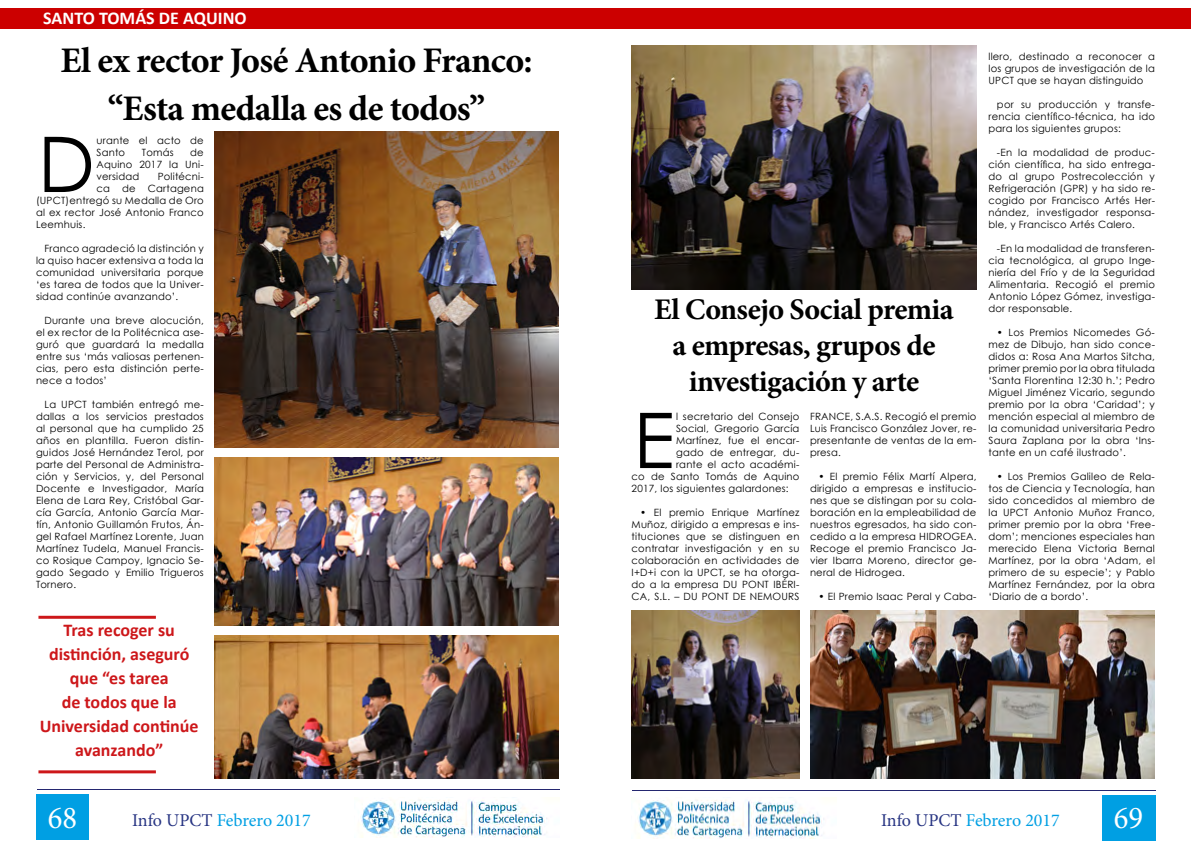
<style>
.page{position:relative;width:1191px;height:842px;background:#fff}
.page>*{position:absolute;margin:0;border:0;box-sizing:border-box;transform-origin:0 0}
.t1{font:76.8px "Century Gothic";color:#000}
.t2{font:700 36px/48px "Minion Pro";letter-spacing:-.02em;color:#000;text-align:center}
.t3{font:31.8px "Minion Pro";color:#fff;scale:.96 1}
.t4{font:700 30px/36px "Minion Pro";letter-spacing:-.02em;color:#000;text-align:center}
.t5{font:700 18px/24px "Calibri";color:#cd171a;text-align:center}
.t6{font:18px "Minion Pro";color:#009fe3}
.t7{font:700 18px "Calibri";color:#fff}
.t8{font:10px/12px "Century Gothic";letter-spacing:.02em;color:#000;text-align:justify}
.s1{color:#283583}
</style>
<div class="page">
<div style="left:37px;top:794px;width:52px;height:46px;background:#009fe3"></div>
<div style="left:1103px;top:795px;width:52px;height:45px;background:#009fe3"></div>
<hr style="left:37px;top:789px;width:522px;height:1px;background:#242770">
<hr style="left:633px;top:790px;width:522px;height:1px;background:#242770">
<img style="left:361px;top:800px;width:186px;height:38px">
<div style="left:1102px;top:796px;width:52px;height:45px;background:#009fe3"></div>
<hr style="left:632px;top:790px;width:522px;height:1px;background:#242770">
<img style="left:638px;top:800px;width:186px;height:38px">
<div style="left:0;top:9px;width:1190px;height:20px;background:#c00"></div>
<img style="left:214px;top:132px;width:344px;height:316px">
<img style="left:214px;top:458px;width:344px;height:167px">
<img style="left:214px;top:635px;width:344px;height:143px">
<img style="left:631px;top:45px;width:345px;height:245px">
<img style="left:631px;top:611px;width:168px;height:167px">
<img style="left:810px;top:611px;width:345px;height:167px">
<hr style="left:38px;top:770px;width:118px;height:3px;background:#cd171a">
<hr style="left:38px;top:616px;width:118px;height:3px;background:#cd171a">
<h3 class="t7" style="left:43px;top:7px;width:205px">SANTO TOMÁS DE AQUINO</h3>
<h2 class="t2" style="left:60px;top:36px;width:474px">El ex rector José Antonio Franco: “Esta medalla es de todos”</h2>
<h1 class="t1" style="left:38px;top:111px;width:59px">D</h1>
<p class="t8" style="left:96px;top:134px;width:109px">urante el acto de<br>Santo</p>
<p class="t8" style="left:142px;top:146px;width:33px">Tomás</p>
<p class="t8" style="left:96px;top:146px;width:109px;text-indent:94px">de Aquino 2017 la Uni&shy;versidad</p>
<p class="t8" style="left:158px;top:170px;width:48px">Politécni-</p>
<p class="t8" style="left:96px;top:182px;width:109px">ca de Cartagena</p>
<p class="t8" style="left:36px;top:194px;width:169px">(UPCT)entregó su Medalla de Oro</p>
<p class="t8" style="left:36px;top:206px;width:169px">al ex rector José Antonio Franco</p>
<p class="t8" style="left:36px;top:218px;width:51px">Leemhuis.</p>
<p class="t8" style="left:36px;top:242px;width:169px;text-indent:8px">Franco agradeció la distinción y la quiso hacer extensiva a toda la comunidad universitaria porque ‘es tarea de todos que la Univer&shy;sidad continúe avanzando’.</p>
<p class="t8" style="left:36px;top:314px;width:169px;text-indent:8px">Durante una breve alocución, el ex rector de la Politécnica ase&shy;guró que guardará la medalla entre sus ‘más valiosas pertenen&shy;cias, pero esta distinción perte&shy;nece a todos’</p>
<p class="t8" style="left:36px;top:398px;width:169px;text-indent:8px">La UPCT también entregó me&shy;dallas a los servicios prestados al personal que ha cumplido 25 años en plantilla. Fueron distin&shy;guidos José Hernández Terol, por parte del Personal de Administra&shy;ción y Servicios, y, del Personal Docente e Investigador, María Elena de Lara Rey, Cristóbal Gar&shy;cía García, Antonio García Mar&shy;tín, Antonio Guillamón Frutos, Án&shy;gel Rafael Martínez Lorente, Juan Martínez Tudela, Manuel Francis&shy;co Rosique Campoy, Ignacio Se&shy;gado Segado y Emilio Trigueros Tornero.</p>
<h3 class="t5" style="left:40px;top:618px;width:160px">Tras recoger su distinción, aseguró que “es tarea<br>de todos que la<br>Universidad continúe avanzando”</h3>
<h3 class="t4" style="left:654px;top:291px;width:301px">El Consejo Social premia a empresas, grupos de investigación y arte</h3>
<h1 class="t1" style="left:633px;top:387px;width:43px">E</h1>
<p class="t8" style="left:676px;top:410px;width:125px">l secretario del Consejo</p>
<p class="t8" style="left:810px;top:410px;width:168px">FRANCE, S.A.S. Recogió el premio Luis Francisco González Jover, re&shy;presentante de ventas de la em&shy;presa.</p>
<p class="t8" style="left:810px;top:470px;width:168px;text-indent:8px">• El premio Félix Martí Alpera, dirigido a empresas e institucio&shy;nes que se distingan por su cola&shy;boración en la empleabilidad de nuestros egresados, ha sido con&shy;cedido a la empresa HIDROGEA.<br>Recoge el premio Francisco Ja&shy;vier Ibarra Moreno, director ge&shy;neral de Hidrogea.</p>
<p class="t8" style="left:818px;top:590px;width:159px">• El Premio Isaac Peral y Caba-</p>
<p class="t8" style="left:676px;top:422px;width:125px">Social, Gregorio García</p>
<p class="t8" style="left:676px;top:434px;width:125px">Martínez, fue el encar-</p>
<p class="t8" style="left:676px;top:446px;width:125px">gado de entregar, du-</p>
<p class="t8" style="left:676px;top:458px;width:125px">rante el acto académi-</p>
<p class="t8" style="left:631px;top:470px;width:169px">co de Santo Tomás de Aquino</p>
<p class="t8" style="left:631px;top:482px;width:158px">2017, los siguientes galardones:</p>
<p class="t8" style="left:631px;top:506px;width:169px;text-indent:8px">• El premio Enrique Martínez Muñoz, dirigido a empresas e ins&shy;tituciones que se distinguen en contratar investigación y en su colaboración en actividades de I+D+i con la UPCT, se ha otorga&shy;do a la empresa DU PONT IBÉRI-CA, S.L. – DU PONT DE NEMOURS</p>
<p class="t8" style="left:988px;top:50px;width:168px">llero, destinado a reconocer a los grupos de investigación de la UPCT que se hayan distinguido</p>
<p class="t8" style="left:988px;top:98px;width:168px;text-indent:8px">por su producción y transfe&shy;rencia científico-técnica, ha ido para los siguientes grupos:</p>
<p class="t8" style="left:988px;top:146px;width:168px;text-indent:8px">-En la modalidad de produc&shy;ción científica, ha sido entrega&shy;do al grupo Postrecolección y Refrigeración (GPR) y ha sido re&shy;cogido por Francisco Artés Her&shy;nández, investigador responsa&shy;ble, y Francisco Artés Calero.</p>
<p class="t8" style="left:988px;top:242px;width:168px;text-indent:8px">-En la modalidad de transferen&shy;cia tecnológica, al grupo Inge&shy;niería del Frío y de la Seguridad Alimentaria. Recogió el premio Antonio López Gómez, investiga&shy;dor responsable.</p>
<p class="t8" style="left:988px;top:326px;width:168px;text-indent:8px">• Los Premios Nicomedes Gó&shy;mez de Dibujo, han sido conce&shy;didos a: Rosa Ana Martos Sitcha, primer premio por la obra titulada ‘Santa Florentina 12:30 h.’; Pedro Miguel Jiménez Vicario, segundo premio por la obra ‘Caridad’; y mención especial al miembro de la comunidad universitaria Pedro Saura Zaplana por la obra ‘Ins&shy;tante en un café ilustrado’.</p>
<p class="t8" style="left:988px;top:470px;width:168px;text-indent:8px">• Los Premios Galileo de Rela&shy;tos de Ciencia y Tecnología, han sido concedidos al miembro de la UPCT Antonio Muñoz Franco, primer premio por la obra ‘Free&shy;dom’; menciones especiales han merecido Elena Victoria Bernal Martínez, por la obra ‘Adam, el primero de su especie’; y Pablo Martínez Fernández, por la obra ‘Diario de a bordo’.</p>
<h3 class="t3" style="left:48px;top:797px;width:32px">68</h3>
<h3 class="t3" style="left:1122px;top:797px;width:17px">3</h3>
<h3 class="t6" style="left:132px;top:808px;width:180px"><span class="s1">Info UPCT</span> Febrero 2017</h3>
<h3 class="t6" style="left:881px;top:808px;width:180px"><span class="s1">Info UPCT</span> Febrero 2017</h3>
<h3 class="t3" style="left:1113px;top:797px;width:32px">69</h3>
</div>
